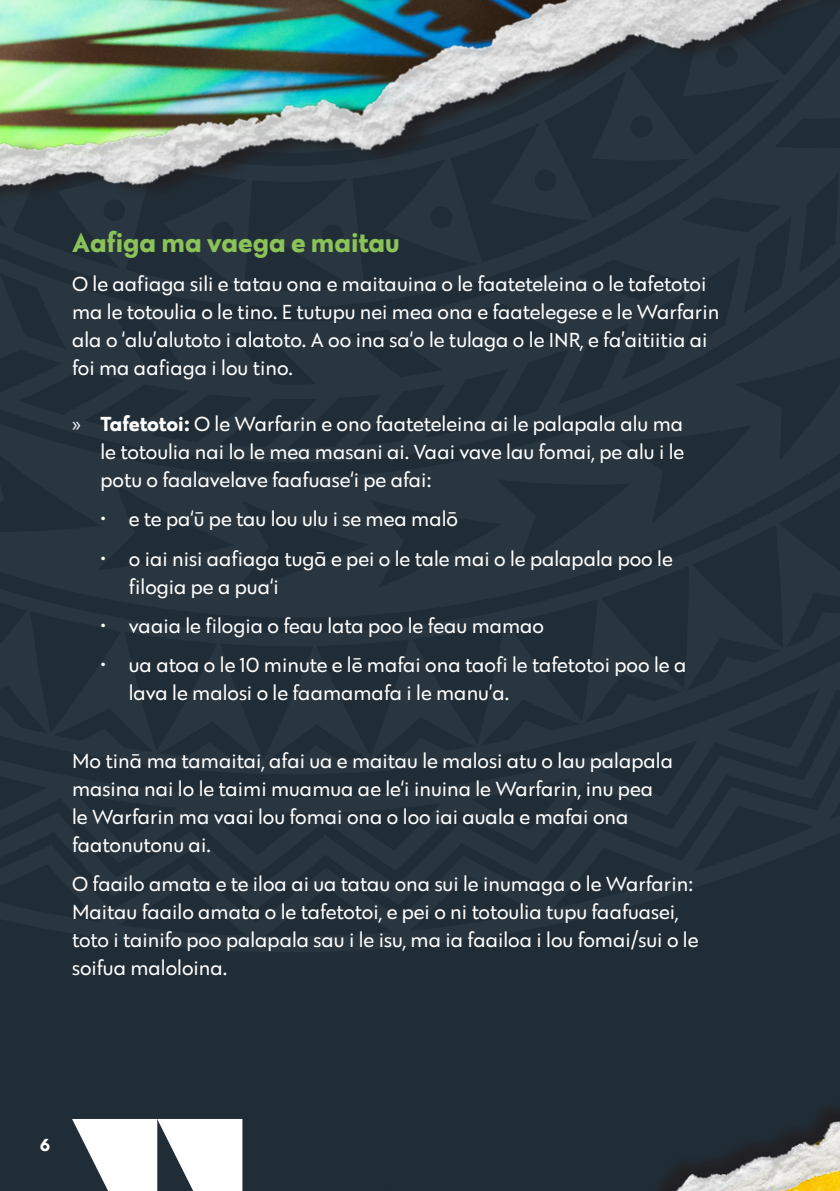
<style>
.page{position:relative;width:840px;height:1191px;background:#fff}
.page>*{position:absolute;margin:0;border:0;box-sizing:border-box;transform-origin:0 0}
.t1{font:700 28px "Galatea";color:#8bc358}
.t2{font:21px/28px "Galatea";color:#fff}
.t3{font:700 18px "Galatea";color:#fff}
.s1{font-family:"Myriad Pro"}
.s2{font-weight:700}
</style>
<div class="page">
<svg style="left:0;top:875px;width:99px;height:316px;background:#212d36"></svg>
<svg style="left:0;top:618px;width:839px;height:157px;background:#24313a"></svg>
<svg style="left:0;top:518px;width:839px;height:100px;background:#25323b"></svg>
<svg style="left:0;top:518px;width:5px;height:14px"></svg>
<svg style="left:72px;top:1119px;width:27px;height:72px"></svg>
<img style="left:99px;top:762px;width:740px;height:429px">
<img style="left:0;top:0;width:839px;height:518px">
<h1 class="t1" style="left:72px;top:224px;width:329px">Aafiga ma vaega e maitau</h1>
<p class="t2" style="left:72px;top:270px;width:648px">O le aafiaga sili e tatau ona e maitauina o le faateteleina o le tafetotoi ma le totoulia o le tino. E tutupu nei mea ona e faatelegese e le Warfarin ala o ‘alu’alutoto i alatoto. A oo ina sa‘o le tulaga o le INR, e fa’aitiitia ai foi ma aafiaga i lou tino.</p>
<p class="t2" style="left:100px;top:409px;width:585px;text-align:justify;text-indent:-28px"><span class="s1">»</span> <span class="s2">Tafetotoi:</span> O le Warfarin e ono faateteleina ai le palapala alu ma le totoulia nai lo le mea masani ai. Vaai vave lau fomai, pe alu i le potu o faalavelave faafuase‘i pe afai:</p>
<p class="t2" style="left:100px;top:505px;width:359px">• e te pa‘ū pe tau lou ulu i se mea malō</p>
<p class="t2" style="left:129px;top:544px;width:545px;text-indent:-28px">• o iai nisi aafiaga tugā e pei o le tale mai o le palapala poo le filogia pe a pua‘i</p>
<p class="t2" style="left:100px;top:611px;width:445px">• vaaia le filogia o feau lata poo le feau mamao</p>
<p class="t2" style="left:129px;top:651px;width:558px;text-indent:-28px">• ua atoa o le 10 minute e lē mafai ona taofi le tafetotoi poo le a lava le malosi o le faamamafa i le manu’a.</p>
<p class="t2" style="left:72px;top:746px;width:602px">Mo tinā ma tamaitai, afai ua e maitau le malosi atu o lau palapala masina nai lo le taimi muamua ae le‘i inuina le Warfarin, inu pea le Warfarin ma vaai lou fomai ona o loo iai auala e mafai ona faatonutonu ai.</p>
<p class="t2" style="left:72px;top:869px;width:627px">O faailo amata e te iloa ai ua tatau ona sui le inumaga o le Warfarin:<br>Maitau faailo amata o le tafetotoi, e pei o ni totoulia tupu faafuasei, toto i tainifo poo palapala sau i le isu, ma ia faailoa i lou fomai/sui o le soifua maloloina.</p>
<p class="t3" style="left:40px;top:1133px;width:11px">6</p>
</div>
